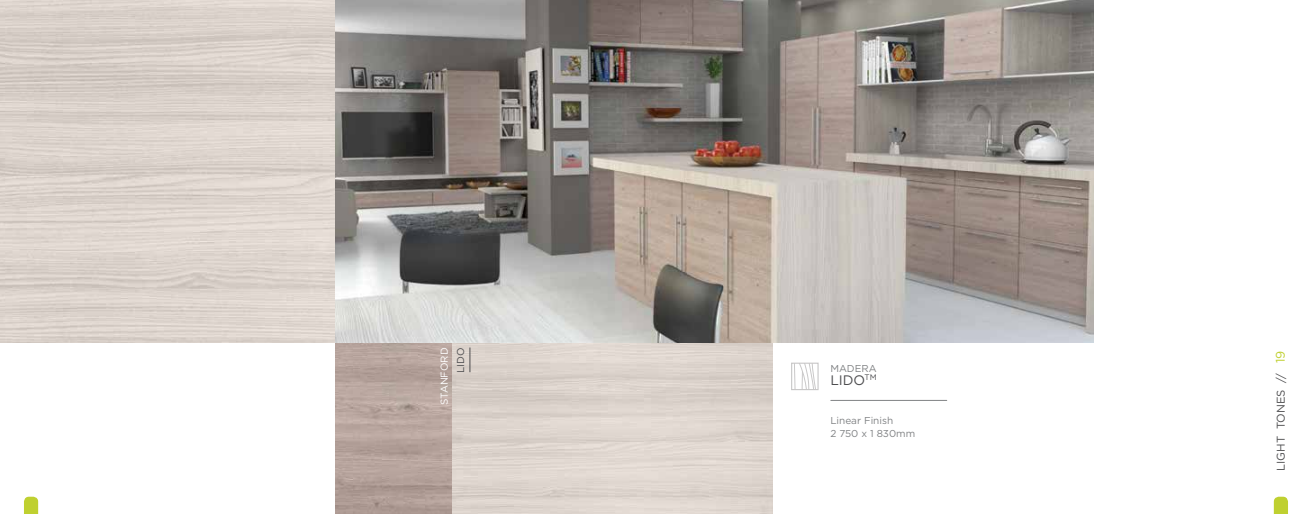
<style>
.page{position:relative;width:1312px;height:514px;background:#fff}
.page>*{position:absolute;margin:0;border:0;box-sizing:border-box;transform-origin:0 0}
.t1{font:13.75px "Gotham";color:#4d4d4f}
.t2{font:11.25px "Gotham";color:#4d4d4f}
.t3{font:10px/12.5px "Gotham";color:#808284}
.t4{font:10px "Gotham";color:#fff}
.t5{font:10px "Gotham";color:#4d4d4f}
.s1{font-size:12.5px;color:#bfd030}
</style>
<div class="page">
<svg style="left:1273px;top:497px;width:14px;height:17px"></svg>
<svg style="left:24px;top:497px;width:14px;height:17px"></svg>
<img style="left:335px;top:343px;width:116px;height:171px">
<img style="left:0;top:0;width:1093px;height:343px">
<hr style="left:830px;top:400px;width:116px;height:1px;background:#808284">
<svg style="left:469px;top:347px;width:1px;height:25px"></svg>
<svg style="left:791px;top:363px;width:26px;height:26px"></svg>
<p class="t4" style="left:439px;top:405px;width:59px;rotate:-90deg">STANFORD</p>
<p class="t5" style="left:456px;top:373px;width:27px;rotate:-90deg">LIDO</p>
<p class="t3" style="left:830px;top:363px;width:48px">MADERA</p>
<h1 class="t1" style="left:830px;top:373px;width:48px">LIDO<sup>TM</sup></h1>
<p class="t3" style="left:830px;top:415px;width:86px">Linear Finish<br>2 750 x 1 830mm</p>
<p class="t2" style="left:1275px;top:471px;width:122px;rotate:-90deg">LIGHT TONES // <span class="s1">19</span></p>
</div>
